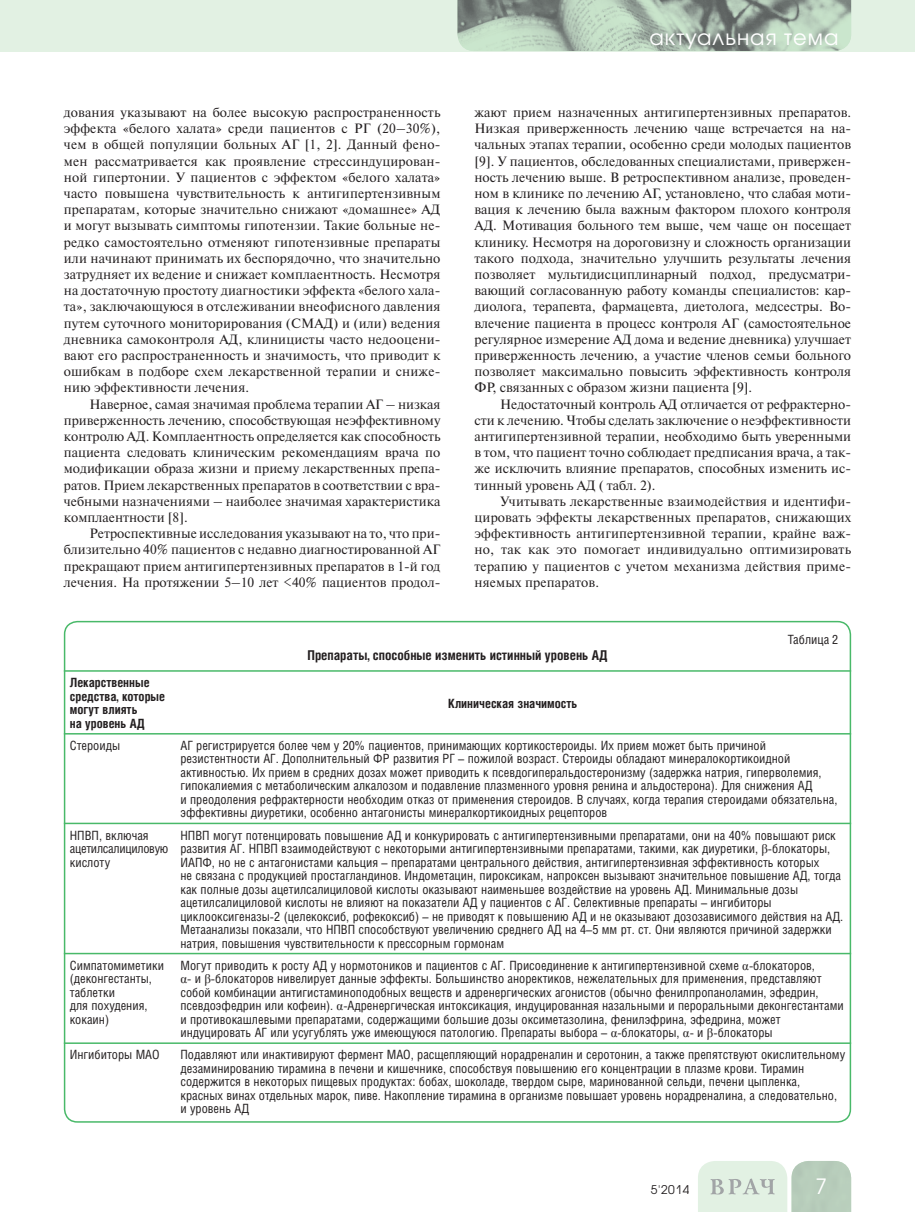
<style>
.page{position:relative;width:915px;height:1212px;background:#fff}
.page>*{position:absolute;margin:0;border:0;box-sizing:border-box;transform-origin:0 0}
.t1{font:21px "Avant Garde Gothic C";letter-spacing:.05em;color:#fff}
.t2{font:13.5px/16.2px "Newton C";color:#231f20;text-align:justify}
.t3{font:700 13.5px "Helios Cond";color:#231f20}
.t4{font:12.75px/13.5px "Helios Cond";color:#231f20}
.t5{font:700 12.75px/13.5px "Helios Cond";color:#231f20}
.t6{font:12.75px/13.5px "Helios Cond";letter-spacing:-.02em;color:#231f20}
.t7{font:12px "Avant Garde Gothic C";color:#231f20}
.s1{font-family:"Times New Roman"}
</style>
<div class="page">
<div style="left:0;top:0;width:914px;height:51px;background:#e2f1e3"></div>
<svg style="left:698px;top:1161px;width:152px;height:51px;background:#d0e0d2"></svg>
<img style="left:457px;top:0;width:393px;height:51px">
<hr style="left:64px;top:670px;width:786px;height:2px;background:#49b969">
<hr style="left:64px;top:733px;width:786px;height:1px;background:#49b969">
<hr style="left:64px;top:823px;width:786px;height:1px;background:#49b969">
<hr style="left:64px;top:953px;width:786px;height:1px;background:#49b969">
<hr style="left:64px;top:1042px;width:786px;height:2px;background:#49b969">
<p class="t2" style="left:64px;top:106px;width:378px">дования указывают на более высокую распространенность эффекта «белого халата» среди пациентов с РГ (20–30%), чем в общей популяции больных АГ [1, 2]. Данный фено&shy;мен рассматривается как проявление стрессиндуцирован&shy;ной гипертонии. У пациентов с эффектом «белого халата» часто повышена чувствительность к антигипертензивным препаратам, которые значительно снижают «домашнее» АД и могут вызывать симптомы гипотензии. Такие больные не&shy;редко самостоятельно отменяют гипотензивные препараты или начинают принимать их беспорядочно, что значительно затрудняет их ведение и снижает комплаентность. Несмотря на достаточную простоту диагностики эффекта «белого хала&shy;та», заключающуюся в отслеживании внеофисного давления путем суточного мониторирования (СМАД) и (или) ведения дневника самоконтроля АД, клиницисты часто недооцени&shy;вают его распространенность и значимость, что приводит к ошибкам в подборе схем лекарственной терапии и сниже&shy;нию эффективности лечения.</p>
<p class="t2" style="left:64px;top:397px;width:378px;text-indent:26px">Наверное, самая значимая проблема терапии АГ – низкая приверженность лечению, способствующая неэффективному контролю АД. Комплаентность определяется как способность пациента следовать клиническим рекомендациям врача по модификации образа жизни и приему лекарственных препа&shy;ратов. Прием лекарственных препаратов в соответствии с вра&shy;чебными назначениями – наиболее значимая характеристика комплаентности [8].</p>
<p class="t2" style="left:64px;top:527px;width:378px;text-indent:26px">Ретроспективные исследования указывают на то, что при&shy;близительно 40% пациентов с недавно диагностированной АГ прекращают прием антигипертензивных препаратов в 1-й год лечения. На протяжении 5–10 лет &lt;40% пациентов продол-</p>
<h1 class="t1" style="left:649px;top:27px;width:190px">актуальная тема</h1>
<p class="t2" style="left:474px;top:106px;width:378px">жают прием назначенных антигипертензивных препаратов.<br>Низкая приверженность лечению чаще встречается на на&shy;чальных этапах терапии, особенно среди молодых пациентов [9]. У пациентов, обследованных специалистами, привержен&shy;ность лечению выше. В ретроспективном анализе, проведен&shy;ном в клинике по лечению АГ, установлено, что слабая моти&shy;вация к лечению была важным фактором плохого контроля АД. Мотивация больного тем выше, чем чаще он посещает клинику. Несмотря на дороговизну и сложность организации такого подхода, значительно улучшить результаты лечения позволяет мультидисциплинарный подход, предусматри&shy;вающий согласованную работу команды специалистов: кар&shy;диолога, терапевта, фармацевта, диетолога, медсестры. Во&shy;влечение пациента в процесс контроля АГ (самостоятельное регулярное измерение АД дома и ведение дневника) улучшает приверженность лечению, а участие членов семьи больного позволяет максимально повысить эффективность контроля ФР, связанных с образом жизни пациента [9].</p>
<p class="t2" style="left:474px;top:397px;width:378px;text-indent:26px">Недостаточный контроль АД отличается от рефрактерно&shy;сти к лечению. Чтобы сделать заключение о неэффективности антигипертензивной терапии, необходимо быть уверенными в том, что пациент точно соблюдает предписания врача, а так&shy;же исключить влияние препаратов, способных изменить ис&shy;тинный уровень АД ( табл. 2).</p>
<p class="t2" style="left:474px;top:494px;width:378px;text-indent:26px">Учитывать лекарственные взаимодействия и идентифи&shy;цировать эффекты лекарственных препаратов, снижающих эффективность антигипертензивной терапии, крайне важ&shy;но, так как это помогает индивидуально оптимизировать терапию у пациентов с учетом механизма действия приме&shy;няемых препаратов.</p>
<p class="t4" style="left:787px;top:634px;width:52px">Таблица 2</p>
<p class="t5" style="left:70px;top:677px;width:97px">Лекарственные средства, которые могут влиять<br>на уровень АД</p>
<p class="t3" style="left:307px;top:650px;width:301px">Препараты, способные изменить истинный уровень АД</p>
<p class="t5" style="left:448px;top:697px;width:131px">Клиническая значимость</p>
<p class="t4" style="left:70px;top:740px;width:52px">Стероиды</p>
<p class="t4" style="left:180px;top:740px;width:658px">АГ регистрируется более чем у 20% пациентов, принимающих кортикостероиды. Их прием может быть причиной резистентности АГ. Дополнительный ФР развития РГ – пожилой возраст. Стероиды обладают минералокортикоидной активностью. Их прием в средних дозах может приводить к псевдогиперальдостеронизму (задержка натрия, гиперволемия, гипокалиемия с метаболическим алкалозом и подавление плазменного уровня ренина и альдостерона). Для снижения АД<br>и преодоления рефрактерности необходим отказ от применения стероидов. В случаях, когда терапия стероидами обязательна, эффективны диуретики, особенно антагонисты минералкортикоидных рецепторов</p>
<p class="t6" style="left:70px;top:829px;width:100px">НПВП, включая ацетилсалициловую кислоту</p>
<p class="t4" style="left:180px;top:829px;width:664px">НПВП могут потенцировать повышение АД и конкурировать с антигипертензивными препаратами, они на 40% повышают риск развития АГ. НПВП взаимодействуют с некоторыми антигипертензивными препаратами, такими, как диуретики, <span class="s1">β</span>-блокаторы, ИАПФ, но не с антагонистами кальция – препаратами центрального действия, антигипертензивная эффективность которых<br>не связана с продукцией простагландинов. Индометацин, пироксикам, напроксен вызывают значительное повышение АД, тогда как полные дозы ацетилсалициловой кислоты оказывают наименьшее воздействие на уровень АД. Минимальные дозы ацетилсалициловой кислоты не влияют на показатели АД у пациентов с АГ. Селективные препараты – ингибиторы циклооксигеназы-2 (целекоксиб, рофекоксиб) – не приводят к повышению АД и не оказывают дозозависимого действия на АД.<br>Метаанализы показали, что НПВП способствуют увеличению среднего АД на 4–5 мм рт. ст. Они являются причиной задержки натрия, повышения чувствительности к прессорным гормонам</p>
<p class="t4" style="left:70px;top:960px;width:96px">Симпатомиметики (деконгестанты, таблетки<br>для похудения, кокаин)</p>
<p class="t4" style="left:180px;top:960px;width:664px">Могут приводить к росту АД у нормотоников и пациентов с АГ. Присоединение к антигипертензивной схеме <span class="s1">α</span>-блокаторов,<br><span class="s1">α</span>- и <span class="s1">β</span>-блокаторов нивелирует данные эффекты. Большинство аноректиков, нежелательных для применения, представляют собой комбинации антигистаминоподобных веществ и адренергических агонистов (обычно фенилпропаноламин, эфедрин, псевдоэфедрин или кофеин). <span class="s1">α</span>-Адренергическая интоксикация, индуцированная назальными и пероральными деконгестантами и противокашлевыми препаратами, содержащими большие дозы оксиметазолина, фенилэфрина, эфедрина, может индуцировать АГ или усугублять уже имеющуюся патологию. Препараты выбора – <span class="s1">α</span>-блокаторы, <span class="s1">α</span>- и <span class="s1">β</span>-блокаторы</p>
<p class="t4" style="left:70px;top:1049px;width:91px">Ингибиторы МАО</p>
<p class="t4" style="left:180px;top:1049px;width:665px">Подавляют или инактивируют фермент МАО, расщепляющий норадреналин и серотонин, а также препятствуют окислительному дезаминированию тирамина в печени и кишечнике, способствуя повышению его концентрации в плазме крови. Тирамин содержится в некоторых пищевых продуктах: бобах, шоколаде, твердом сыре, маринованной сельди, печени цыпленка, красных винах отдельных марок, пиве. Накопление тирамина в организме повышает уровень норадреналина, а следовательно, и уровень АД</p>
<p class="t7" style="left:650px;top:1184px;width:40px">5'2014</p>
<h1 class="t1" style="left:815px;top:1177px;width:13px">7</h1>
</div>
